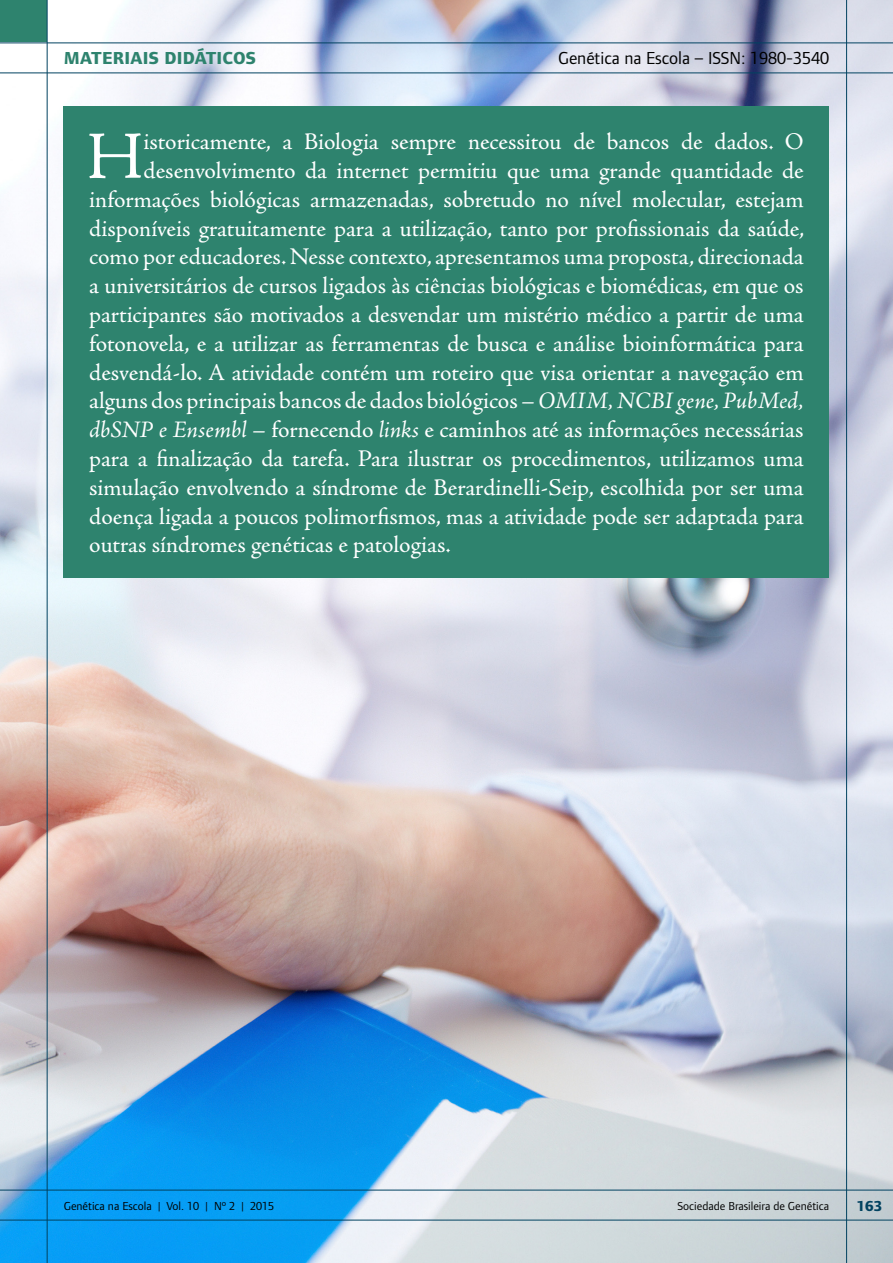
<style>
.page{position:relative;width:893px;height:1263px;background:#fff}
.page>*{position:absolute;margin:0;border:0;box-sizing:border-box;transform-origin:0 0}
.Quadro_inicial{font:68.1px "Adobe Jenson Pro";color:#fff}
.Quadro_inicial-2{font:24px "Adobe Jenson Pro";color:#fff}
.t1{font:18px "Foundry Form Sans";color:#000}
.t2{font:800 18px "Foundry Form Sans";letter-spacing:.015em;color:#2e836e}
.t3{font:800 15px "Foundry Form Sans";color:#014260}
.t4{font:12px "Foundry Form Sans";color:#000}
.s1{font-style:italic}
</style>
<div class="page">
<img style="left:0;top:0;width:893px;height:1263px">
<div style="left:64px;top:106px;width:765px;height:472px;background:#2e836e"></div>
<div style="left:0;top:0;width:47px;height:42px;background:#2e836e"></div>
<hr style="left:47px;top:0;width:1px;height:1263px;background:#014260">
<hr style="left:846px;top:0;width:1px;height:1263px;background:#014260">
<hr style="left:0;top:1190px;width:893px;height:1px;background:#014260">
<hr style="left:0;top:1220px;width:893px;height:1px;background:#014260">
<hr style="left:0;top:43px;width:893px;height:1px;background:#014260">
<hr style="left:0;top:73px;width:893px;height:1px;background:#014260">
<p class="t2" style="left:64px;top:48px;width:194px">MATERIAIS DIDÁTICOS</p>
<p class="t1" style="left:558px;top:48px;width:273px">Genética na Escola – ISSN: 1980-3540</p>
<p class="Quadro_inicial" style="left:86px;top:118px;width:59px">H</p>
<p class="Quadro_inicial-2" style="left:144px;top:128px;width:661px">istoricamente, a Biologia sempre necessitou de bancos de dados. O</p>
<p class="Quadro_inicial-2" style="left:144px;top:157px;width:662px">desenvolvimento da internet permitiu que uma grande quantidade de</p>
<p class="Quadro_inicial-2" style="left:89px;top:186px;width:716px">informações biológicas armazenadas, sobretudo no nível molecular, estejam</p>
<p class="Quadro_inicial-2" style="left:89px;top:214px;width:717px">disponíveis gratuitamente para a utilização, tanto por profissionais da saúde,</p>
<p class="Quadro_inicial-2" style="left:89px;top:243px;width:716px">como por educadores. Nesse contexto, apresentamos uma proposta, direcionada</p>
<p class="Quadro_inicial-2" style="left:89px;top:272px;width:716px">a universitários de cursos ligados às ciências biológicas e biomédicas, em que os</p>
<p class="Quadro_inicial-2" style="left:89px;top:301px;width:716px">participantes são motivados a desvendar um mistério médico a partir de uma</p>
<p class="Quadro_inicial-2" style="left:89px;top:330px;width:716px">fotonovela, e a utilizar as ferramentas de busca e análise bioinformática para</p>
<p class="Quadro_inicial-2" style="left:89px;top:358px;width:716px">desvendá-lo. A atividade contém um roteiro que visa orientar a navegação em</p>
<p class="Quadro_inicial-2" style="left:89px;top:387px;width:716px">alguns dos principais bancos de dados biológicos – <span class="s1">OMIM, NCBI gene, PubMed,</span></p>
<p class="Quadro_inicial-2" style="left:89px;top:416px;width:716px"><span class="s1">dbSNP e Ensembl</span> – fornecendo <span class="s1">links</span> e caminhos até as informações necessárias</p>
<p class="Quadro_inicial-2" style="left:89px;top:445px;width:716px">para a finalização da tarefa. Para ilustrar os procedimentos, utilizamos uma</p>
<p class="Quadro_inicial-2" style="left:89px;top:474px;width:716px">simulação envolvendo a síndrome de Berardinelli-Seip, escolhida por ser uma</p>
<p class="Quadro_inicial-2" style="left:89px;top:502px;width:716px">doença ligada a poucos polimorfismos, mas a atividade pode ser adaptada para</p>
<p class="Quadro_inicial-2" style="left:89px;top:531px;width:363px">outras síndromes genéticas e patologias.</p>
<p class="t4" style="left:64px;top:1199px;width:212px">Genética na Escola | Vol. 10 | Nº 2 | 2015</p>
<p class="t4" style="left:677px;top:1199px;width:153px">Sociedade Brasileira de Genética</p>
<p class="t3" style="left:857px;top:1197px;width:27px">163</p>
</div>
